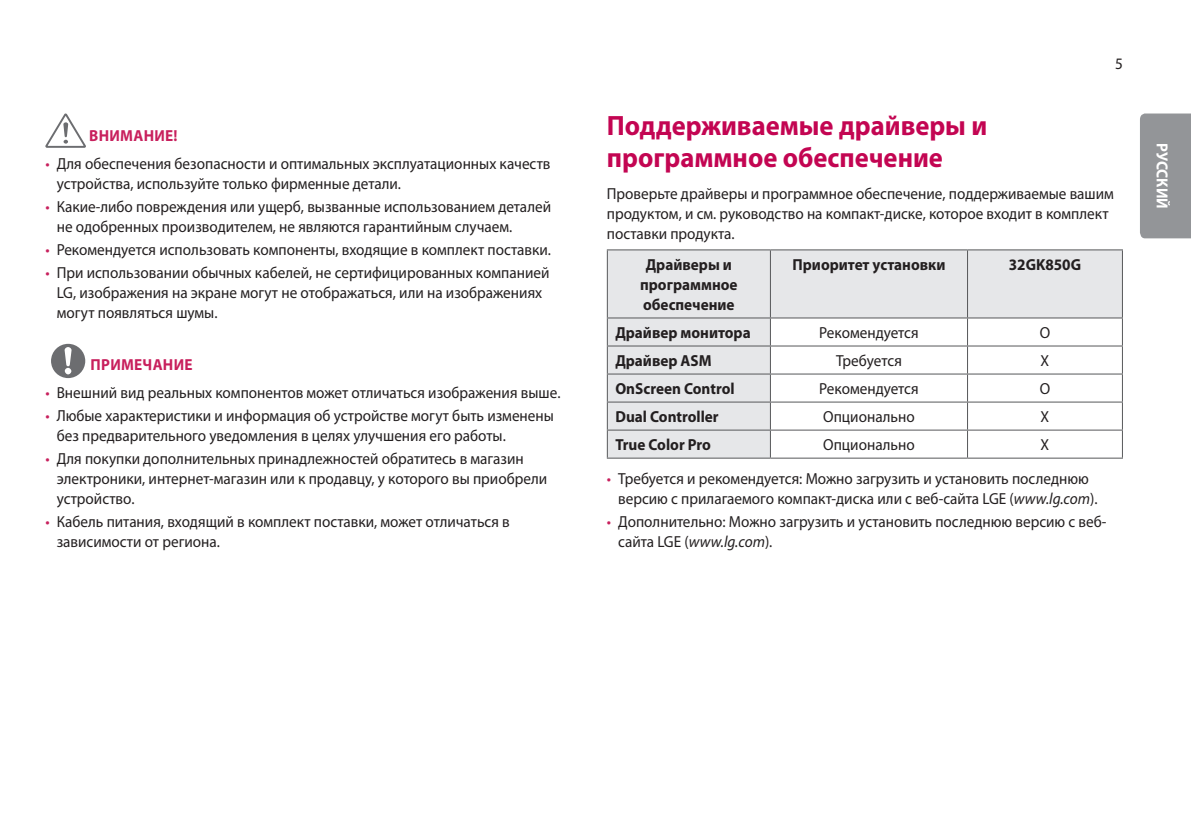
<style>
.page{position:relative;width:1191px;height:840px;background:#fff}
.page>*{position:absolute;margin:0;border:0;box-sizing:border-box;transform-origin:0 0}
.Title2{font:700 28px/32px "Myriad Pro";color:#c30552;scale:.95 1}
.Body{font:16px/20px "Myriad Pro";color:#231f20;scale:.95 1}
.Body_Bold{font:700 16px "Myriad Pro";color:#231f20;scale:.95 1}
.Body_Center{font:16px "Myriad Pro";color:#231f20;scale:.95 1}
.Body_Bold_Center{font:700 16px/20px "Myriad Pro";color:#231f20;text-align:center;scale:.95 1}
.Warning{font:700 16px "Myriad Pro";letter-spacing:.02em;color:#c8205d;scale:.95 1}
.t1{font:700 16px "Myriad Pro";letter-spacing:-.005em;color:#fff;scale:.95 1}
.s1{font-family:"LG Smart";color:#c8205d}
.s2{font-style:italic}
</style>
<div class="page">
<div style="left:1140px;top:113px;width:51px;height:125px;background:#939598"></div>
<svg style="left:45px;top:113px;width:41px;height:35px"></svg>
<svg style="left:51px;top:343px;width:34px;height:35px"></svg>
<div style="left:65px;top:367px;width:6px;height:7px;background:#fff;border-radius:50%"></div>
<svg style="left:608px;top:250px;width:514px;height:207px;fill:#e6e7e9"></svg>
<hr style="left:607px;top:249px;width:163px;height:1px;background:#57585a">
<hr style="left:607px;top:250px;width:1px;height:67px;background:#57585a">
<hr style="left:770px;top:249px;width:197px;height:1px;background:#57585a">
<hr style="left:770px;top:250px;width:1px;height:67px;background:#57585a">
<hr style="left:967px;top:249px;width:156px;height:1px;background:#57585a">
<hr style="left:967px;top:250px;width:1px;height:67px;background:#57585a">
<hr style="left:1122px;top:250px;width:1px;height:67px;background:#57585a">
<hr style="left:607px;top:317px;width:163px;height:1px;background:#57585a">
<hr style="left:770px;top:317px;width:197px;height:1px;background:#57585a">
<hr style="left:967px;top:317px;width:156px;height:1px;background:#57585a">
<hr style="left:607px;top:345px;width:163px;height:1px;background:#57585a">
<hr style="left:770px;top:345px;width:197px;height:1px;background:#57585a">
<hr style="left:967px;top:345px;width:156px;height:1px;background:#57585a">
<hr style="left:607px;top:373px;width:163px;height:1px;background:#57585a">
<hr style="left:770px;top:373px;width:197px;height:1px;background:#57585a">
<hr style="left:967px;top:373px;width:156px;height:1px;background:#57585a">
<hr style="left:607px;top:401px;width:163px;height:1px;background:#57585a">
<hr style="left:770px;top:401px;width:197px;height:1px;background:#57585a">
<hr style="left:967px;top:401px;width:156px;height:1px;background:#57585a">
<hr style="left:607px;top:429px;width:163px;height:1px;background:#57585a">
<svg style="left:607px;top:318px;width:1px;height:139px"></svg>
<hr style="left:770px;top:429px;width:197px;height:1px;background:#57585a">
<svg style="left:770px;top:318px;width:1px;height:139px"></svg>
<hr style="left:967px;top:429px;width:156px;height:1px;background:#57585a">
<svg style="left:967px;top:318px;width:1px;height:139px"></svg>
<svg style="left:1122px;top:318px;width:1px;height:139px"></svg>
<hr style="left:607px;top:457px;width:163px;height:1px;background:#57585a">
<hr style="left:770px;top:457px;width:197px;height:1px;background:#57585a">
<hr style="left:967px;top:457px;width:156px;height:1px;background:#57585a">
<p class="Warning" style="left:89px;top:125px;width:95px">ВНИМАНИЕ!</p>
<p class="Body" style="left:57px;top:153px;width:521px;text-indent:-11px"><span class="s1">•</span> Для обеспечения безопасности и оптимальных эксплуатационных качеств устройства, используйте только фирменные детали.</p>
<p class="Body" style="left:57px;top:196px;width:522px;text-indent:-11px"><span class="s1">•</span> Какие-либо повреждения или ущерб, вызванные использованием деталей не одобренных производителем, не являются гарантийным случаем.</p>
<p class="Body" style="left:45px;top:239px;width:534px"><span class="s1">•</span> Рекомендуется использовать компоненты, входящие в комплект поставки.</p>
<p class="Body" style="left:57px;top:262px;width:520px;text-indent:-11px"><span class="s1">•</span> При использовании обычных кабелей, не сертифицированных компанией<br>LG, изображения на экране могут не отображаться, или на изображениях могут появляться шумы.</p>
<p class="Warning" style="left:91px;top:353px;width:109px">ПРИМЕЧАНИЕ</p>
<p class="Body" style="left:45px;top:382px;width:544px"><span class="s1">•</span> Внешний вид реальных компонентов может отличаться изображения выше.</p>
<p class="Body" style="left:57px;top:405px;width:525px;text-indent:-11px"><span class="s1">•</span> Любые характеристики и информация об устройстве могут быть изменены без предварительного уведомления в целях улучшения его работы.</p>
<p class="Body" style="left:57px;top:448px;width:518px;text-indent:-11px"><span class="s1">•</span> Для покупки дополнительных принадлежностей обратитесь в магазин электроники, интернет-магазин или к продавцу, у которого вы приобрели устройство.</p>
<p class="Body" style="left:57px;top:511px;width:478px;text-indent:-11px"><span class="s1">•</span> Кабель питания, входящий в комплект поставки, может отличаться в зависимости от региона.</p>
<p class="Body" style="left:1115px;top:53px;width:10px">5</p>
<p class="Title2" style="left:607px;top:109px;width:402px">Поддерживаемые драйверы и программное обеспечение</p>
<p class="Body" style="left:607px;top:183px;width:535px">Проверьте драйверы и программное обеспечение, поддерживаемые вашим продуктом, и см. руководство на компакт-диске, которое входит в комплект поставки продукта.</p>
<p class="Body_Bold_Center" style="left:640px;top:254px;width:104px">Драйверы и программное обеспечение</p>
<p class="Body_Bold_Center" style="left:792px;top:254px;width:162px">Приоритет установки</p>
<p class="Body_Bold_Center" style="left:1008px;top:254px;width:78px">32GK850G</p>
<p class="Body_Bold" style="left:615px;top:322px;width:144px">Драйвер монитора</p>
<p class="Body_Center" style="left:819px;top:322px;width:106px">Рекомендуется</p>
<p class="Body_Center" style="left:1039px;top:322px;width:13px">O</p>
<p class="Body_Bold" style="left:615px;top:350px;width:103px">Драйвер ASM</p>
<p class="Body_Center" style="left:836px;top:350px;width:71px">Требуется</p>
<p class="Body_Center" style="left:1040px;top:350px;width:11px">X</p>
<p class="Body_Bold" style="left:615px;top:378px;width:127px">OnScreen Control</p>
<p class="Body_Center" style="left:819px;top:378px;width:106px">Рекомендуется</p>
<p class="Body_Center" style="left:1039px;top:378px;width:13px">O</p>
<p class="Body_Bold" style="left:615px;top:406px;width:110px">Dual Controller</p>
<p class="Body_Center" style="left:823px;top:406px;width:98px">Oпционально</p>
<p class="Body_Center" style="left:1040px;top:406px;width:11px">X</p>
<p class="Body_Bold" style="left:615px;top:434px;width:102px">True Color Pro</p>
<p class="Body_Center" style="left:823px;top:434px;width:98px">Oпционально</p>
<p class="Body_Center" style="left:1040px;top:434px;width:11px">X</p>
<p class="Body" style="left:618px;top:468px;width:506px;text-indent:-11px"><span class="s1">•</span> Требуется и рекомендуется: Можно загрузить и установить последнюю версию с прилагаемого компакт-диска или с веб-сайта LGE (<span class="s2">www.lg.com</span>).</p>
<p class="Body" style="left:618px;top:511px;width:515px;text-indent:-11px"><span class="s1">•</span> Дополнительно: Можно загрузить и установить последнюю версию с веб&shy;сайта LGE (<span class="s2">www.lg.com</span>).</p>
<p class="t1" style="left:1172px;top:143px;width:70px;rotate:90deg">РУССКИЙ</p>
</div>
